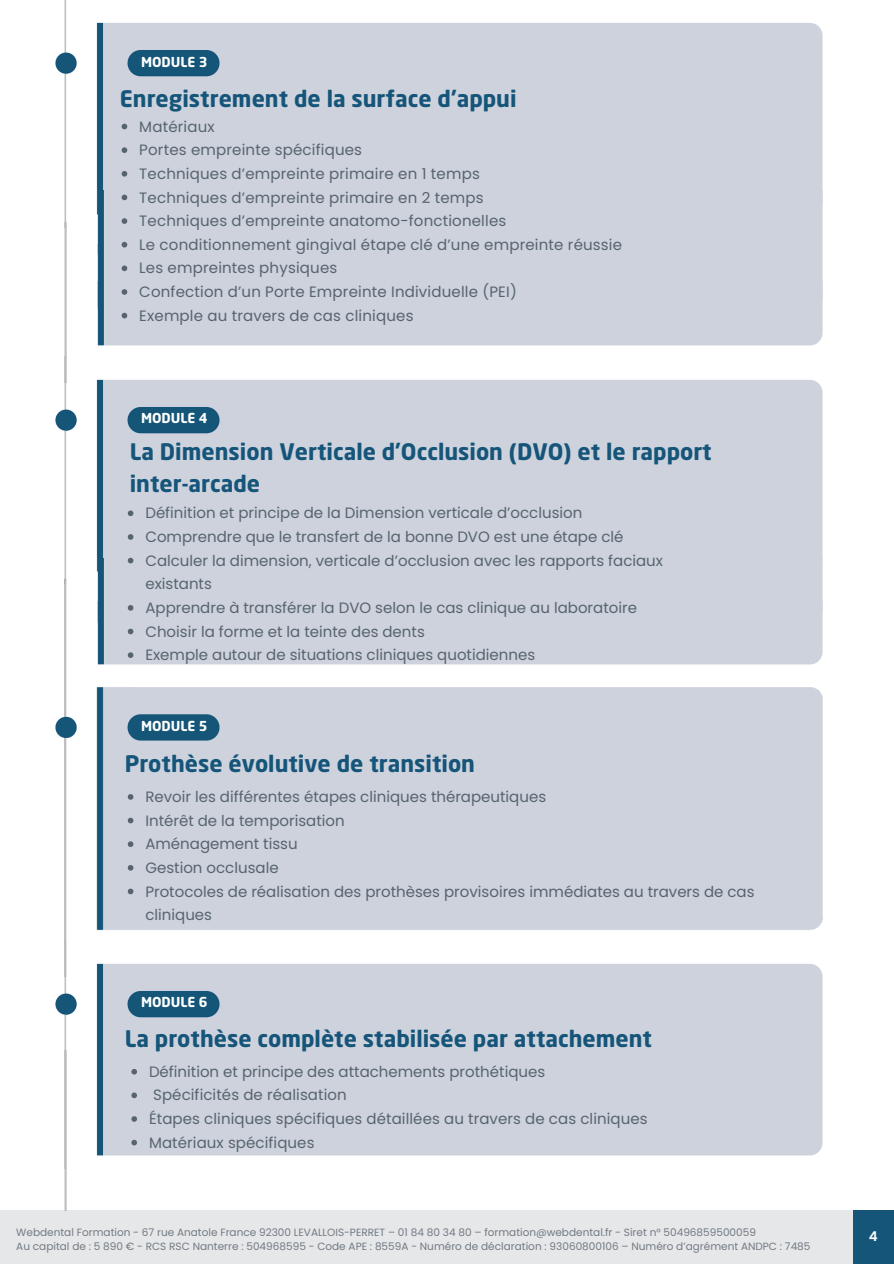
<style>
.page{position:relative;width:894px;height:1264px;background:#fff}
.page>*{position:absolute;margin:0;border:0;box-sizing:border-box;transform-origin:0 0}
.t1{font:700 22.5px/31.5px "Neo Sans Std";color:#16557a}
.t2{font:15px/23.7px "Poppins";color:#57646e}
.t3{font:700 13.5px "Neo Sans Std";color:#fff}
.t4{font:600 13.5px "Poppins";color:#fff}
.t5{font:10.5px "Poppins";color:#717a83}
</style>
<div class="page">
<div style="left:0;top:1210px;width:893px;height:53px;background:#e6e7e8"></div>
<div style="left:853px;top:1210px;width:40px;height:53px;background:#16557a"></div>
<img style="left:55px;top:0;width:768px;height:222px">
<div style="left:92px;top:190px;width:731px;height:55px;background:#cdd2dc"></div>
<div style="left:97px;top:245px;width:726px;height:37px;background:#cdd2dc"></div>
<div style="left:97px;top:282px;width:726px;height:64px;background:#cdd2dc"></div>
<svg style="left:122px;top:124px;width:5px;height:5px"></svg>
<svg style="left:122px;top:147px;width:5px;height:6px"></svg>
<svg style="left:122px;top:171px;width:5px;height:6px"></svg>
<svg style="left:122px;top:195px;width:5px;height:5px"></svg>
<svg style="left:122px;top:218px;width:5px;height:6px"></svg>
<svg style="left:122px;top:242px;width:5px;height:5px"></svg>
<svg style="left:122px;top:265px;width:5px;height:6px"></svg>
<svg style="left:122px;top:289px;width:5px;height:6px"></svg>
<svg style="left:122px;top:313px;width:5px;height:5px"></svg>
<img style="left:55px;top:379px;width:768px;height:192px">
<div style="left:92px;top:559px;width:731px;height:12px;background:#cdd2dc"></div>
<svg style="left:128px;top:510px;width:5px;height:6px"></svg>
<svg style="left:128px;top:534px;width:5px;height:6px"></svg>
<svg style="left:128px;top:558px;width:5px;height:5px"></svg>
<img style="left:55px;top:571px;width:768px;height:369px">
<svg style="left:128px;top:794px;width:5px;height:5px"></svg>
<svg style="left:128px;top:817px;width:5px;height:6px"></svg>
<svg style="left:128px;top:841px;width:5px;height:6px"></svg>
<svg style="left:128px;top:865px;width:5px;height:5px"></svg>
<svg style="left:128px;top:888px;width:5px;height:6px"></svg>
<img style="left:55px;top:940px;width:768px;height:216px">
<svg style="left:131px;top:1068px;width:6px;height:6px"></svg>
<svg style="left:131px;top:1092px;width:6px;height:6px"></svg>
<svg style="left:131px;top:1116px;width:6px;height:5px"></svg>
<svg style="left:131px;top:1139px;width:6px;height:6px"></svg>
<img style="left:55px;top:222px;width:23px;height:160px">
<img style="left:55px;top:1050px;width:23px;height:160px">
<h1 class="t3" style="left:141px;top:57px;width:68px">MODULE 3</h1>
<p class="t1" style="left:120px;top:86px;width:398px">Enregistrement de la surface d'appui</p>
<p class="t2" style="left:139px;top:114px;width:77px">Matériaux</p>
<p class="t2" style="left:139px;top:138px;width:224px">Portes empreinte spécifiques</p>
<p class="t2" style="left:139px;top:162px;width:342px">Techniques d’empreinte primaire en 1 temps</p>
<p class="t2" style="left:139px;top:185px;width:346px">Techniques d’empreinte primaire en 2 temps</p>
<p class="t2" style="left:139px;top:209px;width:368px">Techniques d’empreinte anatomo-fonctionelles</p>
<p class="t2" style="left:139px;top:233px;width:484px">Le conditionnement gingival étape clé d’une empreinte réussie</p>
<p class="t2" style="left:139px;top:256px;width:199px">Les empreintes physiques</p>
<p class="t2" style="left:139px;top:280px;width:379px">Confection d’un Porte Empreinte Individuelle (PEI)</p>
<p class="t2" style="left:139px;top:303px;width:276px">Exemple au travers de cas cliniques</p>
<p class="t3" style="left:141px;top:412px;width:68px">MODULE 4</p>
<p class="t1" style="left:130px;top:438px;width:583px">La Dimension Verticale d’Occlusion (DVO) et le rapport inter-arcade</p>
<h2 class="t2" style="left:145px;top:501px;width:438px">Définition et principe de la Dimension verticale d’occlusion</h2>
<h1 class="t2" style="left:145px;top:525px;width:479px">Comprendre que le transfert de la bonne DVO est une étape clé</h1>
<p class="t2" style="left:145px;top:548px;width:519px">Calculer la dimension, verticale d’occlusion avec les rapports faciaux existants</p>
<p class="t2" style="left:145px;top:596px;width:493px">Apprendre à transférer la DVO selon le cas clinique au laboratoire</p>
<p class="t2" style="left:145px;top:619px;width:281px">Choisir la forme et la teinte des dents</p>
<p class="t2" style="left:145px;top:643px;width:391px">Exemple autour de situations cliniques quotidiennes</p>
<p class="t3" style="left:141px;top:720px;width:68px">MODULE 5</p>
<p class="t1" style="left:125px;top:750px;width:352px">Prothèse évolutive de transition</p>
<p class="t2" style="left:145px;top:784px;width:402px">Revoir les différentes étapes cliniques thérapeutiques</p>
<h2 class="t2" style="left:145px;top:808px;width:201px">Intérêt de la temporisation</h2>
<h1 class="t2" style="left:145px;top:832px;width:154px">Aménagement tissu</h1>
<p class="t2" style="left:145px;top:855px;width:135px">Gestion occlusale</p>
<p class="t2" style="left:145px;top:879px;width:610px">Protocoles de réalisation des prothèses provisoires immédiates au travers de cas cliniques</p>
<p class="t3" style="left:141px;top:996px;width:68px">MODULE 6</p>
<p class="t1" style="left:125px;top:1025px;width:528px">La prothèse complète stabilisée par attachement</p>
<p class="t2" style="left:149px;top:1059px;width:397px">Définition et principe des attachements prothétiques</p>
<p class="t2" style="left:153px;top:1083px;width:195px">Spécificités de réalisation</p>
<h2 class="t2" style="left:149px;top:1106px;width:500px">Étapes cliniques spécifiques détaillées au travers de cas cliniques</h2>
<h1 class="t2" style="left:149px;top:1130px;width:167px">Matériaux spécifiques</h1>
<p class="t5" style="left:16px;top:1225px;width:741px">Webdental Formation - 67 rue Anatole France 92300 LEVALLOIS-PERRET – 01 84 80 34 80 – formation@webdental.fr - Siret n° 50496859500059</p>
<h2 class="t5" style="left:16px;top:1238px;width:795px">Au capital de : 5 890 € - RCS RSC Nanterre : 504968595 - Code APE : 8559A - Numéro de déclaration : 93060800106 – Numéro d’agrément ANDPC : 7485</h2>
<p class="t4" style="left:868px;top:1226px;width:10px">4</p>
</div>
